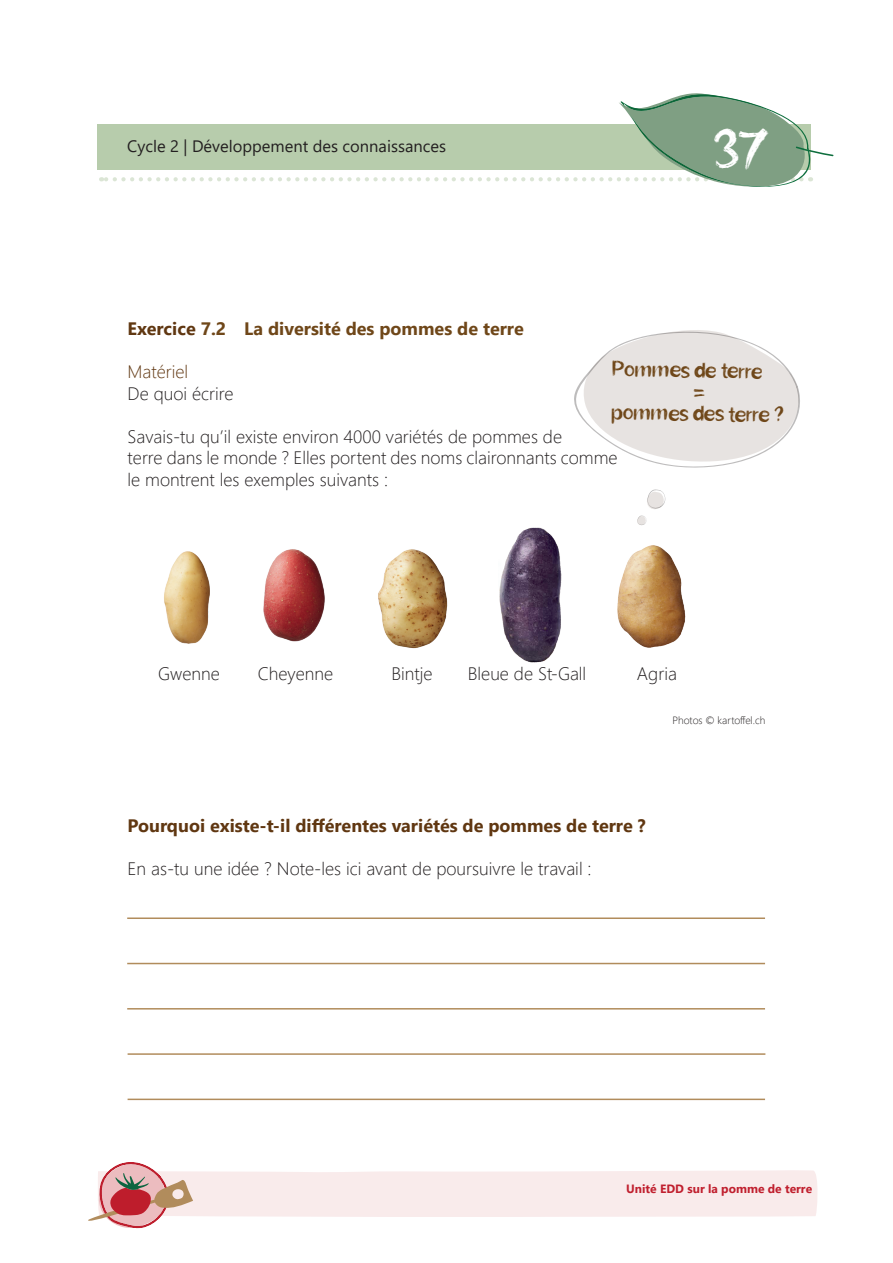
<style>
.page{position:relative;width:893px;height:1263px;background:#fff}
.page>*{position:absolute;margin:0;border:0;box-sizing:border-box;transform-origin:0 0}
.t1{font:48px "Sanstuy Brush";color:#fff}
.t2{font:300 18px/21.6px "Segoe UI";color:#231f20}
.t3{font:700 18px "Segoe UI";color:#603711}
.t4{font:700 18px "Segoe UI";color:#6f4719}
.t5{font:18px "Sanstuy Brush";color:#6f4719}
.t6{font:300 18px "Segoe UI";color:#603711}
.t7{font:16.5px "Segoe UI";color:#231f20}
.t8{font:700 12px "Segoe UI";color:#c01f2e}
.t9{font:300 10.5px "Segoe UI";color:#231f20}
.s1{color:#603711}
</style>
<div class="page">
<svg style="left:101px;top:93px;width:733px;height:94px"></svg>
<hr style="left:127px;top:917px;width:638px;height:2px;background:#b18c5c">
<hr style="left:127px;top:963px;width:638px;height:1px;background:#b18c5c">
<hr style="left:127px;top:1008px;width:638px;height:1px;background:#b18c5c">
<hr style="left:128px;top:1053px;width:637px;height:2px;background:#b18c5c">
<hr style="left:128px;top:1098px;width:637px;height:2px;background:#b18c5c">
<svg style="left:637px;top:489px;width:29px;height:37px"></svg>
<img style="left:378px;top:549px;width:70px;height:100px">
<img style="left:263px;top:549px;width:62px;height:93px">
<img style="left:164px;top:551px;width:46px;height:93px">
<img style="left:617px;top:545px;width:69px;height:103px">
<img style="left:499px;top:528px;width:63px;height:135px">
<svg style="left:88px;top:1162px;width:729px;height:67px"></svg>
<svg style="left:574px;top:330px;width:226px;height:138px"></svg>
<p class="t7" style="left:127px;top:130px;width:320px">Cycle 2 | Développement des connaissances</p>
<h1 class="t1" style="left:714px;top:114px;width:55px">37</h1>
<p class="t4" style="left:128px;top:311px;width:398px"><span class="s1">Exercice</span> 7.2 La diversité des pommes de terre</p>
<p class="t6" style="left:128px;top:355px;width:62px">Matériel</p>
<p class="t2" style="left:128px;top:381px;width:107px">De quoi écrire</p>
<p class="t2" style="left:128px;top:424px;width:492px">Savais-tu qu’il existe environ 4000 variétés de pommes de<br>terre dans le monde ? Elles portent des noms claironnants comme le montrent les exemples suivants :</p>
<p class="t5" style="left:613px;top:355px;width:151px;rotate:1deg">Pommes de terre</p>
<p class="t5" style="left:612px;top:399px;width:173px;rotate:1deg">pommes des terre ?</p>
<p class="t2" style="left:158px;top:661px;width:63px">Gwenne</p>
<p class="t2" style="left:258px;top:661px;width:77px">Cheyenne</p>
<p class="t2" style="left:391px;top:661px;width:43px">Bintje</p>
<p class="t2" style="left:468px;top:661px;width:120px">Bleue de St-Gall</p>
<p class="t2" style="left:637px;top:661px;width:41px">Agria</p>
<p class="t9" style="left:672px;top:710px;width:95px">Photos © kartoffel.ch</p>
<p class="t3" style="left:128px;top:808px;width:520px">Pourquoi existe-t-il différentes variétés de pommes de terre ?</p>
<p class="t2" style="left:128px;top:856px;width:466px">En as-tu une idée ? Note-les ici avant de poursuivre le travail :</p>
<p class="t8" style="left:626px;top:1177px;width:187px">Unité EDD sur la pomme de terre</p>
</div>
